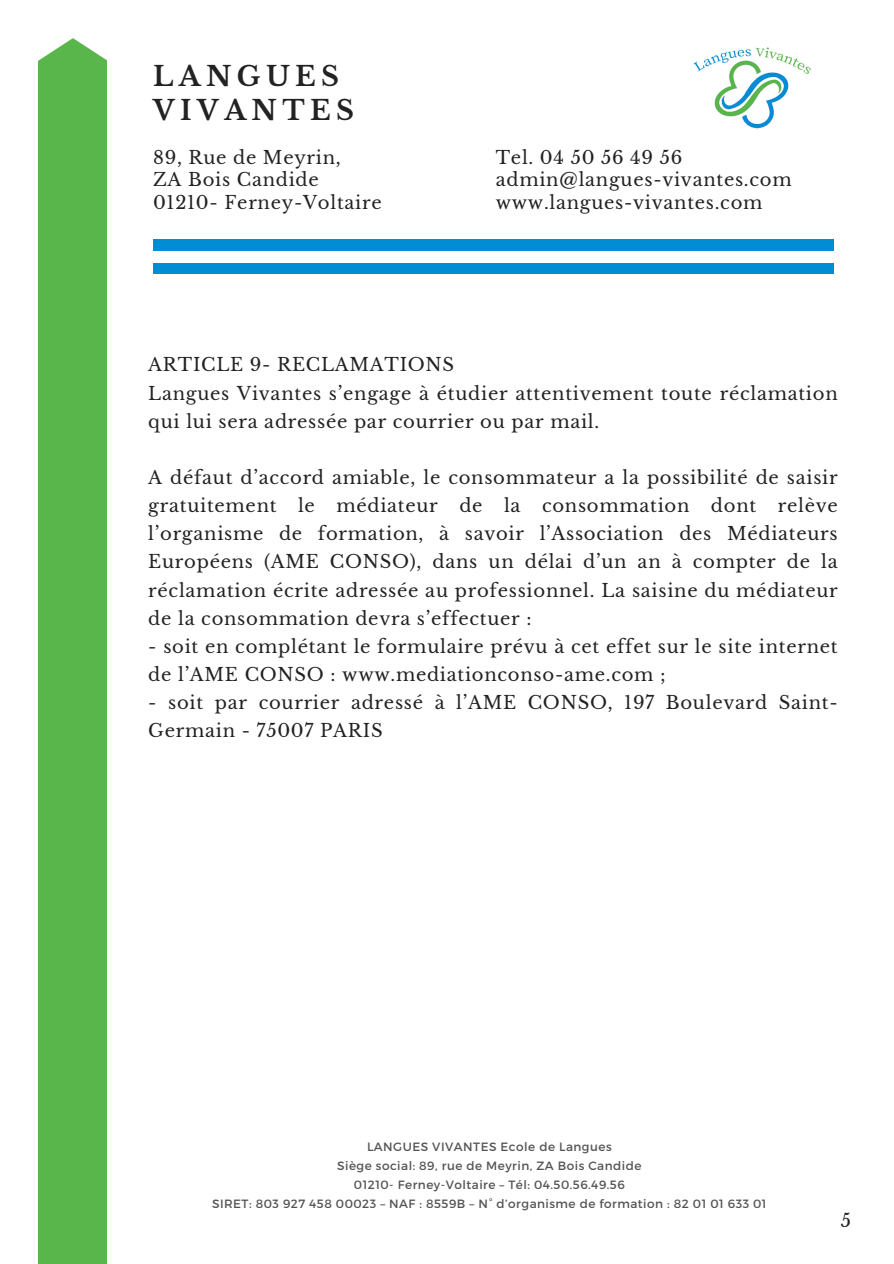
<style>
.page{position:relative;width:894px;height:1264px;background:#fff}
.page>*{position:absolute;margin:0;border:0;box-sizing:border-box;transform-origin:0 0}
.t1{font:700 27px/33.8px "Libre Baskerville";letter-spacing:.2em;color:#222}
.t2{font:18px/28.2px "Libre Baskerville";letter-spacing:.04em;color:#222}
.t3{font:12px "Montserrat";letter-spacing:.04em;color:#545454}
</style>
<div class="page">
<div style="left:39px;top:385px;width:67px;height:878px;background:#58b64a"></div>
<div style="left:39px;top:39px;width:67px;height:346px;background:#58b64a"></div>
<div style="left:153px;top:263px;width:680px;height:11px;background:#008dd4"></div>
<div style="left:153px;top:239px;width:680px;height:11px;background:#008dd4"></div>
<img style="left:693px;top:47px;width:118px;height:82px">
<h1 class="t1" style="left:153px;top:60px;width:202px">LANGUES<br>VIVANTES</h1>
<h2 class="t2" style="left:153px;top:146px;width:230px;line-height:22.5px">89, Rue de Meyrin,<br>ZA Bois Candide<br>01210- Ferney-Voltaire</h2>
<p class="t2" style="left:495px;top:146px;width:297px;line-height:22.5px">Tel. 04 50 56 49 56 admin@langues-vivantes.com www.langues-vivantes.com</p>
<h2 class="t2" style="left:148px;top:351px;width:690px">ARTICLE 9- RECLAMATIONS<br>Langues Vivantes s’engage à étudier attentivement toute réclamation qui lui sera adressée par courrier ou par mail.</h2>
<h2 class="t2" style="left:148px;top:463px;width:690px;text-align:justify">A défaut d’accord amiable, le consommateur a la possibilité de saisir gratuitement le médiateur de la consommation dont relève l’organisme de formation, à savoir l’Association des Médiateurs Européens (AME CONSO), dans un délai d’un an à compter de la réclamation écrite adressée au professionnel. La saisine du médiateur de la consommation devra s’effectuer :</h2>
<h2 class="t2" style="left:148px;top:632px;width:690px">- soit en complétant le formulaire prévu à cet effet sur le site internet de l’AME CONSO : www.mediationconso-ame.com ;</h2>
<h2 class="t2" style="left:148px;top:688px;width:690px">- soit par courrier adressé à l’AME CONSO, 197 Boulevard Saint-<br>Germain - 75007 PARIS</h2>
<p class="t3" style="left:367px;top:1138px;width:246px">LANGUES VIVANTES Ecole de Langues</p>
<p class="t3" style="left:337px;top:1157px;width:305px">Siège social: 89, rue de Meyrin, ZA Bois Candide</p>
<p class="t3" style="left:354px;top:1176px;width:272px">01210- Ferney-Voltaire – Tél: 04.50.56.49.56</p>
<p class="t3" style="left:212px;top:1195px;width:556px">SIRET: 803 927 458 00023 – NAF : 8559B – N° d’organisme de formation : 82 01 01 633 01</p>
<h2 class="t2" style="left:840px;top:1206px;width:12px">5</h2>
</div>
